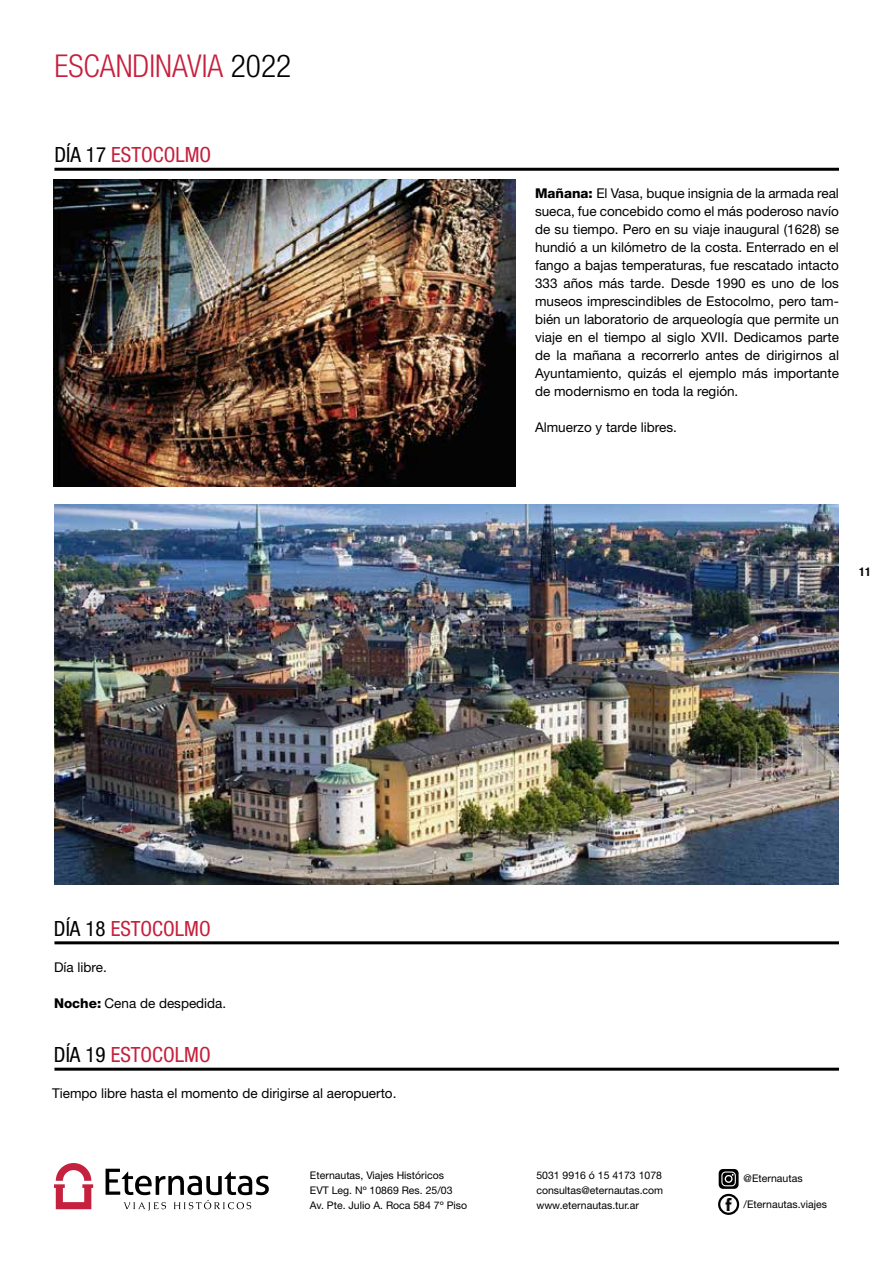
<style>
.page{position:relative;width:893px;height:1263px;background:#fff}
.page>*{position:absolute;margin:0;border:0;box-sizing:border-box;transform-origin:0 0}
.t1{font:300 condensed 31.5px "Helvetica Neue LT Std";color:#c5203d}
.t2{font:condensed 21px "Helvetica Neue";color:#c5203d}
.t3{font:13.5px/18px "Helvetica Neue";color:#000;text-align:justify}
.t4{font:700 condensed 12px "Helvetica Neue";color:#000}
.t5{font:10.5px/15px "Helvetica Neue";color:#000}
.s1{color:#000}
.s2{font-weight:800}
</style>
<div class="page">
<svg style="left:54px;top:1163px;width:39px;height:46px"></svg>
<svg style="left:106px;top:1169px;width:163px;height:42px"></svg>
<svg style="left:723px;top:1198px;width:12px;height:12px"></svg>
<div style="left:718px;top:1194px;width:21px;height:21px;border:2px solid #000;border-radius:50%"></div>
<svg style="left:719px;top:1169px;width:20px;height:20px"></svg>
<img style="left:54px;top:504px;width:785px;height:380px">
<img style="left:54px;top:180px;width:462px;height:306px">
<hr style="left:54px;top:168px;width:785px;height:3px;background:#000">
<hr style="left:54px;top:941px;width:785px;height:3px;background:#000">
<hr style="left:54px;top:1068px;width:785px;height:3px;background:#000">
<h1 class="t1" style="left:54px;top:47px;width:238px">ESCANDINAVIA <span class="s1">2022</span></h1>
<h2 class="t2" style="left:54px;top:142px;width:158px"><span class="s1">DÍA 17</span> ESTOCOLMO</h2>
<p class="t3" style="left:535px;top:184px;width:305px"><span class="s2">Mañana:</span> El Vasa, buque insignia de la armada real sueca, fue concebido como el más poderoso navío de su tiempo. Pero en su viaje inaugural (1628) se hundió a un kilómetro de la costa. Enterrado en el fango a bajas temperaturas, fue rescatado intacto 333 años más tarde. Desde 1990 es uno de los museos imprescindibles de Estocolmo, pero tam&shy;bién un laboratorio de arqueología que permite un viaje en el tiempo al siglo XVII. Dedicamos parte de la mañana a recorrerlo antes de dirigirnos al Ayuntamiento, quizás el ejemplo más importante de modernismo en toda la región.</p>
<p class="t3" style="left:535px;top:418px;width:143px">Almuerzo y tarde libres.</p>
<p class="t4" style="left:859px;top:564px;width:13px">11</p>
<h2 class="t2" style="left:54px;top:916px;width:158px"><span class="s1">DÍA 18</span> ESTOCOLMO</h2>
<p class="t3" style="left:54px;top:958px;width:54px">Día libre.</p>
<p class="t3" style="left:54px;top:994px;width:174px"><span class="s2">Noche:</span> Cena de despedida.</p>
<h2 class="t2" style="left:54px;top:1042px;width:158px"><span class="s1">DÍA 19</span> ESTOCOLMO</h2>
<p class="t3" style="left:52px;top:1084px;width:346px">Tiempo libre hasta el momento de dirigirse al aeropuerto.</p>
<p class="t5" style="left:310px;top:1168px;width:159px">Eternautas, Viajes Históricos<br>EVT Leg. Nº 10869 Res. 25/03<br>Av. Pte. Julio A. Roca 584 7º Piso</p>
<p class="t5" style="left:536px;top:1168px;width:128px;text-align:justify">5031 9916 ó 15 4173 1078 consultas@eternautas.com www.eternautas.tur.ar</p>
<p class="t5" style="left:744px;top:1171px;width:60px">@Eternautas</p>
<p class="t5" style="left:744px;top:1196px;width:85px">/Eternautas.viajes</p>
</div>
